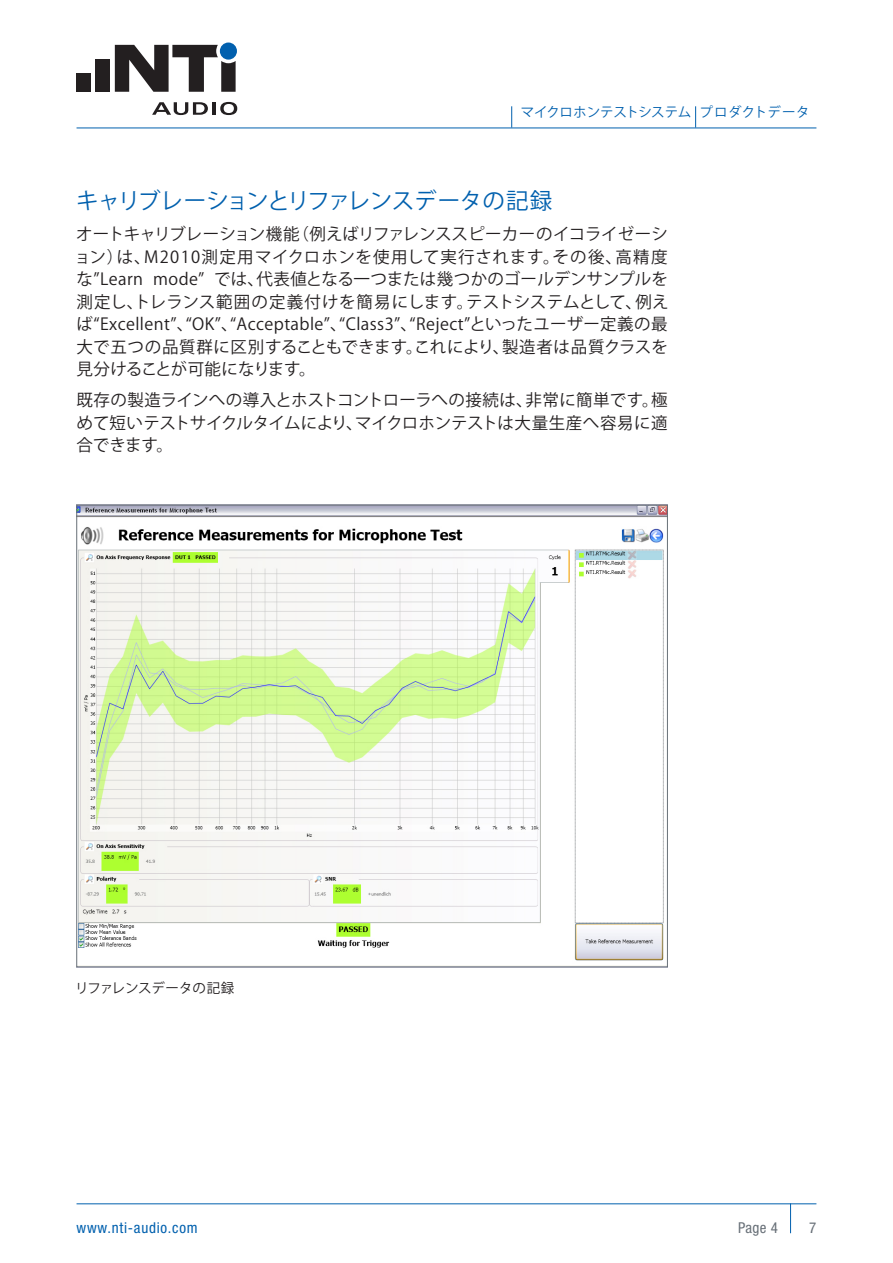
<style>
.page{position:relative;width:893px;height:1263px;background:#fff}
.page>*{position:absolute;margin:0;border:0;box-sizing:border-box;transform-origin:0 0}
.Headline_4_blau_CAPS{font:22.5px "Koz Go Pr 6 N";letter-spacing:-.03em;color:#0160ae}
.Text_35_Einzug{font:16.5px/22.5px "Koz Go Pr 6 N";letter-spacing:-.005em;color:#231f20;text-align:justify}
.t1{font:condensed 15px "Helvetica Neue";letter-spacing:.05em;color:#0160ae}
.t2{font:condensed 15px "Helvetica Neue";color:#676f77}
.t3{font:13.5px "Koz Go Pr 6 N";color:#0160ae}
.Bildtitel_schwarz{font:13.5px "Koz Go Pr 6 N";color:#231f20}
</style>
<div class="page">
<hr style="left:790px;top:1203px;width:1px;height:30px;background:#0160ae">
<svg style="left:695px;top:106px;width:1px;height:22px"></svg>
<svg style="left:511px;top:106px;width:1px;height:22px"></svg>
<img style="left:79px;top:507px;width:587px;height:454px">
<hr style="left:77px;top:1203px;width:739px;height:1px;background:#0160ae">
<hr style="left:77px;top:128px;width:739px;height:1px;background:#0160ae">
<div style="left:96px;top:59px;width:14px;height:33px;background:#231f20"></div>
<div style="left:77px;top:73px;width:14px;height:19px;background:#231f20"></div>
<svg style="left:152px;top:102px;width:56px;height:13px"></svg>
<hr style="left:212px;top:102px;width:4px;height:13px;background:#231f20">
<svg style="left:220px;top:102px;width:17px;height:13px"></svg>
<svg style="left:115px;top:45px;width:121px;height:47px"></svg>
<div style="left:220px;top:43px;width:17px;height:17px;background:#0160ae;border-radius:50%"></div>
<p class="t3" style="left:521px;top:105px;width:290px">マイクロホンテストシステム プロダクトデータ</p>
<p class="Headline_4_blau_CAPS" style="left:76px;top:188px;width:477px">キャリブレーションとリファレンスデータの記録</p>
<p class="Text_35_Einzug" style="left:74px;top:223px;width:596px">オートキャリブレーション機能（例えばリファレンススピーカーのイコライゼーション）は、M2010測定用マイクロホンを使用して実行されます。その後、高精度な”Learn mode” では、代表値となる一つまたは幾つかのゴールデンサンプルを測定し、トレランス範囲の定義付けを簡易にします。テストシステムとして、例えば“Excellent”、“OK”、“Acceptable”、“Class3”、“Reject”といったユーザー定義の最大で五つの品質群に区別することもできます。これにより、製造者は品質クラスを見分けることが可能になります。</p>
<p class="Text_35_Einzug" style="left:77px;top:389px;width:592px">既存の製造ラインへの導入とホストコントローラへの接続は、非常に簡単です。極めて短いテストサイクルタイムにより、マイクロホンテストは大量生産へ容易に適合できます。</p>
<p class="Bildtitel_schwarz" style="left:75px;top:980px;width:161px">リファレンスデータの記録</p>
<p class="t1" style="left:77px;top:1219px;width:123px">www.nti-audio.com</p>
<p class="t2" style="left:738px;top:1219px;width:42px">Page 4</p>
<p class="t2" style="left:809px;top:1219px;width:9px">7</p>
</div>
